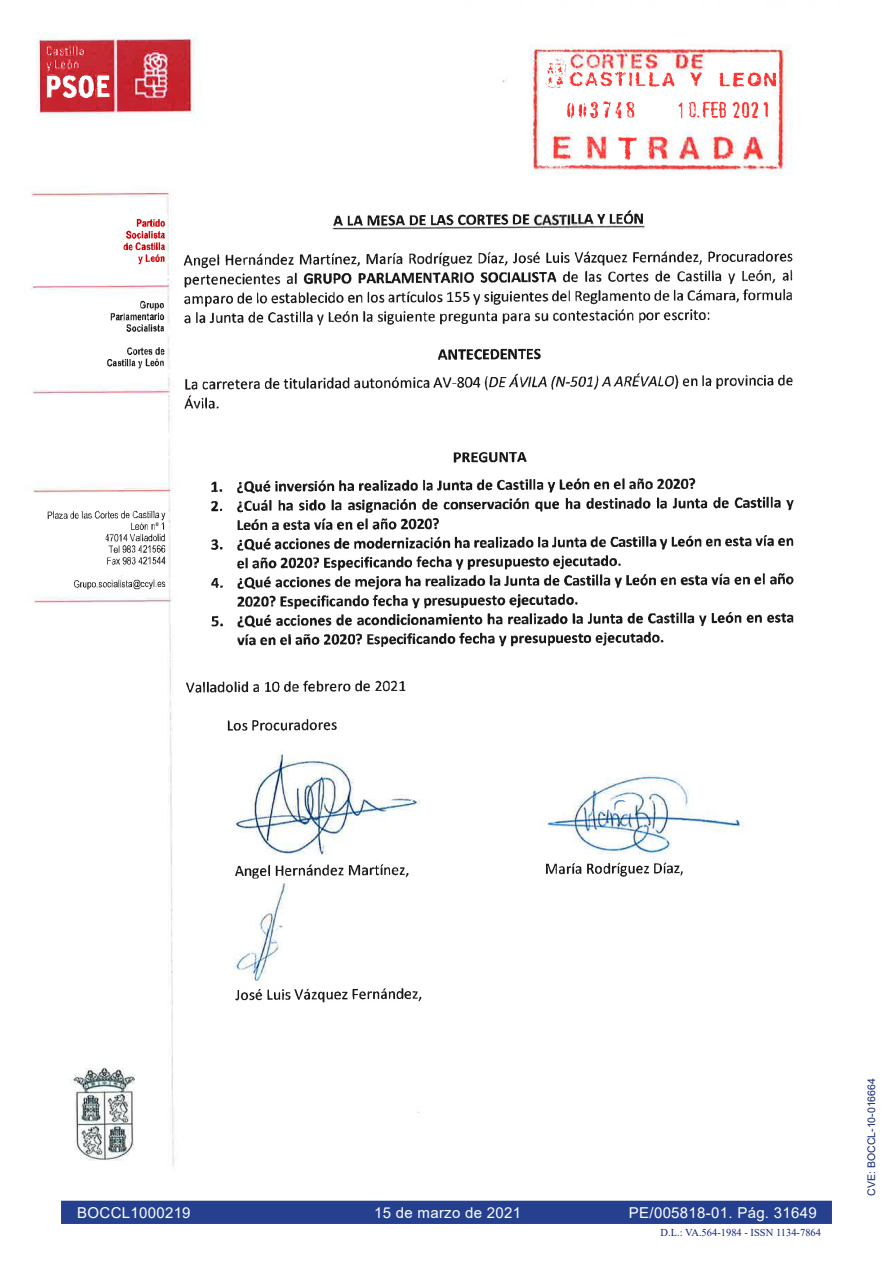
<style>
.page{position:relative;width:893px;height:1263px;background:#fff}
.page>*{position:absolute;margin:0;border:0;box-sizing:border-box;transform-origin:0 0}
.E_CVE{font:15px "Arial";letter-spacing:.02em;color:#fff}
.t1{font:10.5px "Times New Roman";color:#132477}
.t2{font:10.5px "Arial";color:#132477}
</style>
<div class="page">
<div style="left:60px;top:1200px;width:773px;height:25px;background:#25408f"></div>
<div style="left:60px;top:1199px;width:773px;height:26px;border:2px solid #fff"></div>
<img style="left:30px;top:33px;width:803px;height:1167px">
<img style="left:45px;top:47px;width:66px;height:50px">
<img style="left:546px;top:60px;width:22px;height:29px">
<img style="left:551px;top:71px;width:225px;height:89px">
<img style="left:48px;top:211px;width:747px;height:791px">
<svg style="left:614px;top:799px;width:11px;height:11px"></svg>
<p class="E_CVE" style="left:77px;top:1202px;width:115px">BOCCL1000219</p>
<p class="E_CVE" style="left:374px;top:1202px;width:149px">15 de marzo de 2021</p>
<p class="E_CVE" style="left:629px;top:1202px;width:189px">PE/005818-01. Pág. 31649</p>
<p class="t1" style="left:661px;top:1225px;width:162px">D.L.: VA.564-1984 - ISSN 1134-7864</p>
<p class="t2" style="left:864px;top:1195px;width:119px;rotate:-90deg">CVE: BOCCL-10-016664</p>
</div>
